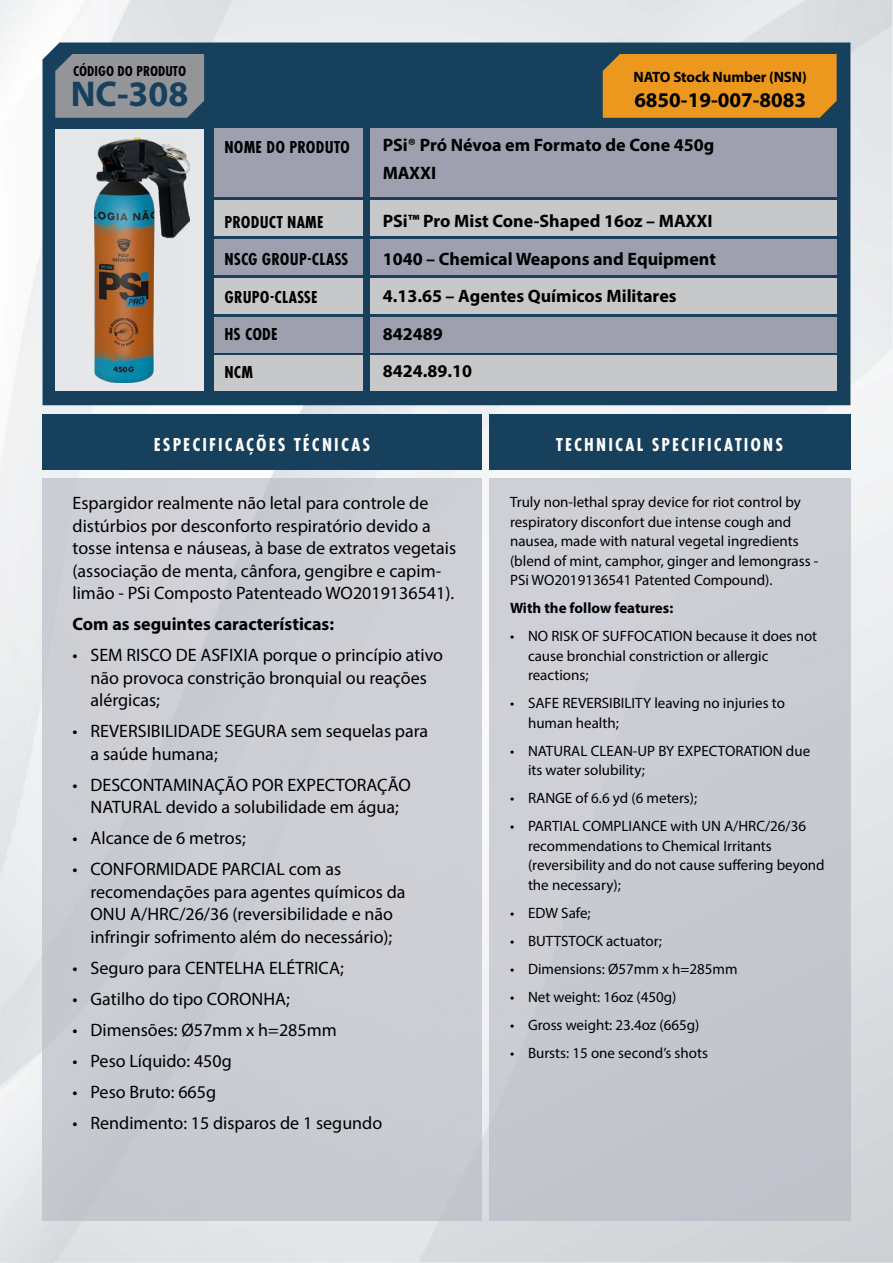
<style>
.page{position:relative;width:893px;height:1263px;background:#fff}
.page>*{position:absolute;margin:0;border:0;box-sizing:border-box;transform-origin:0 0}
.t1{font:700 36px "Myriad Pro";color:#17405c}
.t2{font:700 21px "Myriad Pro";color:#000}
.t3{font:700 19.5px "Futura PT Cond";letter-spacing:.11em;color:#fff}
.t4{font:18px/22.5px "Myriad Pro";color:#000}
.t5{font:700 18px/37.5px "Myriad Pro";color:#000}
.t6{font:700 18px/37.5px "Futura PT Cond";letter-spacing:.01em;color:#000}
.t7{font:15px/19.5px "Myriad Pro";color:#000}
.t8{font:700 15px "Myriad Pro";letter-spacing:-.01em;color:#000}
.t9{font:700 15px "Futura PT Cond";color:#000}
</style>
<div class="page">
<img style="left:0;top:0;width:893px;height:1263px">
<div style="left:43px;top:43px;width:807px;height:362px;background:#17405c"></div>
<div style="left:55px;top:129px;width:149px;height:262px;background:#e6e7e8"></div>
<div style="left:215px;top:129px;width:148px;height:68px;background:#9ea0af"></div>
<div style="left:370px;top:129px;width:467px;height:68px;background:#9ea0af"></div>
<div style="left:215px;top:201px;width:148px;height:35px;background:#c7c8ca"></div>
<div style="left:370px;top:201px;width:467px;height:35px;background:#c7c8ca"></div>
<div style="left:215px;top:356px;width:148px;height:35px;background:#c7c8ca"></div>
<div style="left:370px;top:356px;width:467px;height:35px;background:#c7c8ca"></div>
<div style="left:215px;top:317px;width:148px;height:35px;background:#9ea0af"></div>
<div style="left:370px;top:317px;width:467px;height:35px;background:#9ea0af"></div>
<div style="left:215px;top:278px;width:148px;height:35px;background:#c7c8ca"></div>
<div style="left:370px;top:278px;width:467px;height:35px;background:#c7c8ca"></div>
<div style="left:215px;top:239px;width:148px;height:35px;background:#9ea0af"></div>
<div style="left:370px;top:239px;width:467px;height:35px;background:#9ea0af"></div>
<div style="left:43px;top:414px;width:439px;height:55px;background:#17405c"></div>
<div style="left:43px;top:478px;width:439px;height:742px;background:#cbcdd5"></div>
<div style="left:489px;top:414px;width:361px;height:55px;background:#17405c"></div>
<div style="left:489px;top:478px;width:361px;height:742px;background:#c8cad2"></div>
<div style="left:603px;top:54px;width:234px;height:64px;background:#ec971e"></div>
<div style="left:55px;top:54px;width:149px;height:64px;background:#939598"></div>
<img style="left:95px;top:137px;width:94px;height:246px">
<p class="t9" style="left:73px;top:62px;width:114px">CÓDIGO DO PRODUTO</p>
<h1 class="t1" style="left:71px;top:71px;width:119px">NC-308</h1>
<p class="t6" style="left:224px;top:128px;width:127px">NOME DO PRODUTO</p>
<p class="t6" style="left:224px;top:203px;width:125px">PRODUCT NAME<br>NSCG GROUP-CLASS<br>GRUPO-CLASSE<br>HS CODE<br>NCM</p>
<p class="t8" style="left:634px;top:67px;width:175px">NATO Stock Number (NSN)</p>
<p class="t2" style="left:634px;top:86px;width:173px">6850-19-007-8083</p>
<p class="t5" style="left:383px;top:130px;width:333px;line-height:28.5px">PSi® Pró Névoa em Formato de Cone 450g<br>MAXXI</p>
<p class="t5" style="left:383px;top:202px;width:335px">PSi™ Pro Mist Cone-Shaped 16oz – MAXXI<br>1040 – Chemical Weapons and Equipment<br>4.13.65 – Agentes Químicos Militares<br>842489<br>8424.89.10</p>
<p class="t3" style="left:154px;top:433px;width:218px">ESPECIFICAÇÕES TÉCNICAS</p>
<p class="t3" style="left:556px;top:433px;width:228px">TECHNICAL SPECIFICATIONS</p>
<p class="t4" style="left:73px;top:492px;width:385px">Espargidor realmente não letal para controle de distúrbios por desconforto respiratório devido a tosse intensa e náuseas, à base de extratos vegetais (associação de menta, cânfora, gengibre e capim&shy;limão - PSi Composto Patenteado WO2019136541).</p>
<p class="t5" style="left:73px;top:605px;width:263px">Com as seguintes características:</p>
<p class="t4" style="left:91px;top:644px;width:354px;text-indent:-18px">• SEM RISCO DE ASFIXIA porque o princípio ativo não provoca constrição bronquial ou reações alérgicas;</p>
<p class="t4" style="left:91px;top:720px;width:339px;text-indent:-18px">• REVERSIBILIDADE SEGURA sem sequelas para a saúde humana;</p>
<p class="t4" style="left:73px;top:773px;width:340px;text-align:center">• DESCONTAMINAÇÃO POR EXPECTORAÇÃO<br>NATURAL devido a solubilidade em água;</p>
<p class="t4" style="left:73px;top:827px;width:175px">• Alcance de 6 metros;</p>
<p class="t4" style="left:91px;top:858px;width:316px;text-indent:-18px">• CONFORMIDADE PARCIAL com as recomendações para agentes químicos da ONU A/HRC/26/36 (reversibilidade e não infringir sofrimento além do necessário);</p>
<p class="t4" style="left:73px;top:956px;width:273px">• Seguro para CENTELHA ELÉTRICA;</p>
<p class="t4" style="left:73px;top:987px;width:219px">• Gatilho do tipo CORONHA;</p>
<p class="t4" style="left:73px;top:1018px;width:266px">• Dimensões: Ø57mm x h=285mm</p>
<p class="t4" style="left:73px;top:1049px;width:161px">• Peso Líquido: 450g</p>
<p class="t4" style="left:73px;top:1080px;width:145px">• Peso Bruto: 665g</p>
<p class="t4" style="left:73px;top:1111px;width:311px">• Rendimento: 15 disparos de 1 segundo</p>
<p class="t7" style="left:510px;top:492px;width:310px">Truly non-lethal spray device for riot control by respiratory disconfort due intense cough and nausea, made with natural vegetal ingredients (blend of mint, camphor, ginger and lemongrass - PSi WO2019136541 Patented Compound).</p>
<p class="t8" style="left:510px;top:598px;width:165px">With the follow features:</p>
<p class="t7" style="left:528px;top:626px;width:291px;text-indent:-18px">• NO RISK OF SUFFOCATION because it does not cause bronchial constriction or allergic reactions;</p>
<p class="t7" style="left:528px;top:693px;width:258px;text-indent:-18px">• SAFE REVERSIBILITY leaving no injuries to human health;</p>
<p class="t7" style="left:528px;top:741px;width:284px;text-indent:-18px">• NATURAL CLEAN-UP BY EXPECTORATION due its water solubility;</p>
<p class="t7" style="left:510px;top:788px;width:189px">• RANGE of 6.6 yd (6 meters);</p>
<p class="t7" style="left:528px;top:816px;width:298px;text-indent:-18px">• PARTIAL COMPLIANCE with UN A/HRC/26/36 recommendations to Chemical Irritants (reversibility and do not cause suffering beyond the necessary);</p>
<p class="t7" style="left:510px;top:903px;width:82px">• EDW Safe;</p>
<p class="t7" style="left:510px;top:931px;width:153px">• BUTTSTOCK actuator;</p>
<p class="t7" style="left:510px;top:959px;width:229px">• Dimensions: Ø57mm x h=285mm</p>
<p class="t7" style="left:510px;top:987px;width:168px">• Net weight: 16oz (450g)</p>
<p class="t7" style="left:510px;top:1015px;width:191px">• Gross weight: 23.4oz (665g)</p>
<p class="t7" style="left:510px;top:1043px;width:199px">• Bursts: 15 one second’s shots</p>
</div>
